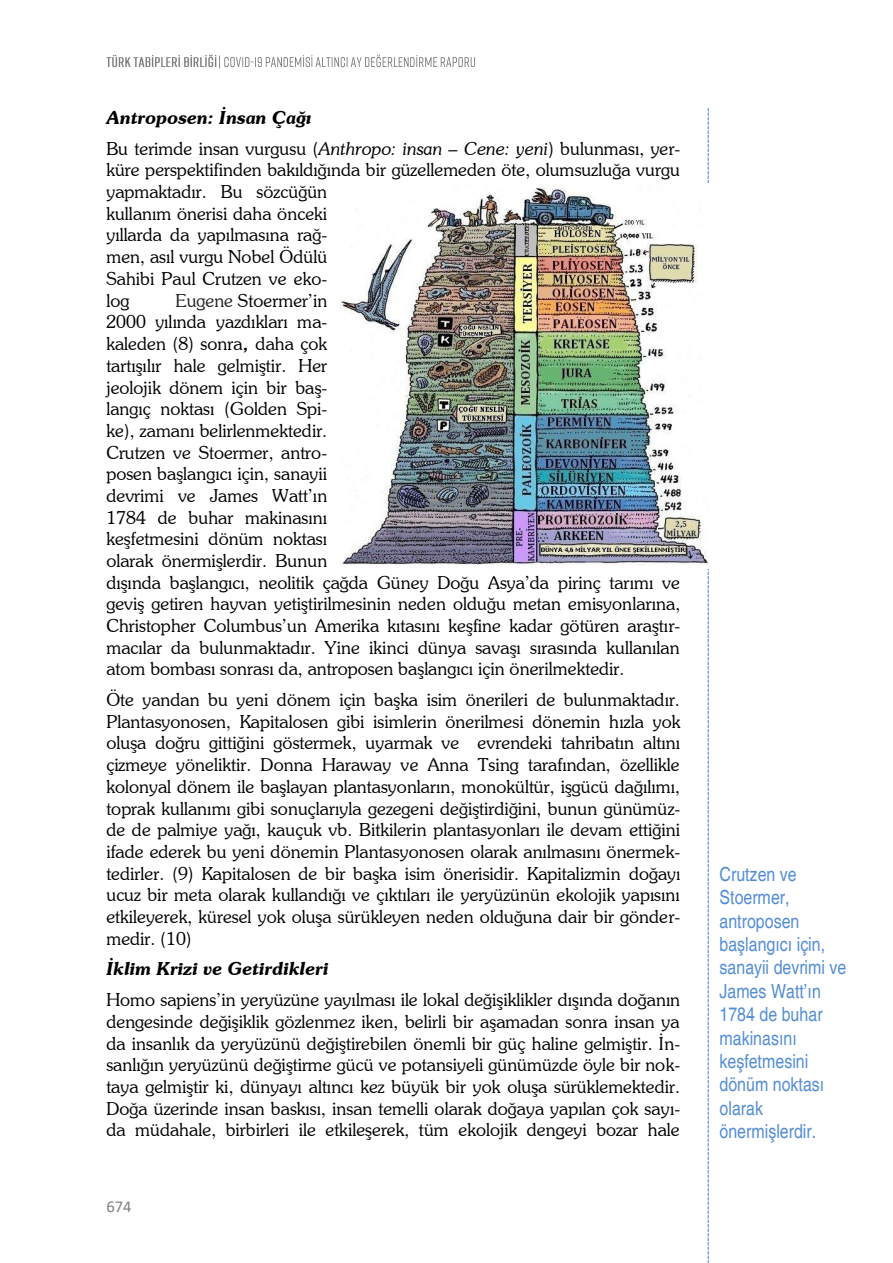
<style>
.page{position:relative;width:893px;height:1263px;background:#fff}
.page>*{position:absolute;margin:0;border:0;box-sizing:border-box;transform-origin:0 0}
.t1{font:19.5px/23.4px "Helvetica Narrow";color:#548dd4}
.t2{font:18px/21.8px "Souvenir Lt BT";color:#000}
.t3{font:italic 700 18px "Souvenir Lt BT";color:#000}
.t4{font:16.5px "Calibri";color:#808080}
.s1{font-style:italic}
.s2{color:#222}
.s3{font-weight:700}
</style>
<div class="page">
<svg style="left:708px;top:108px;width:1px;height:1155px"></svg>
<img style="left:106px;top:54px;width:111px;height:14px">
<img style="left:219px;top:54px;width:256px;height:15px">
<img style="left:250px;top:54px;width:8px;height:15px">
<img style="left:341px;top:183px;width:368px;height:385px">
<h1 class="t3" style="left:106px;top:106px;width:207px">Antroposen: İnsan Çağı</h1>
<p class="t2" style="left:106px;top:137px;width:576px">Bu terimde insan vurgusu (<span class="s1">Anthropo: insan – Cene: yeni</span>) bulunması, yer&shy;küre perspektifinden bakıldığında bir güzellemeden öte, olumsuzluğa vurgu yapmaktadır. Bu sözcüğün<br>kullanım önerisi daha önceki<br>yıllarda da yapılmasına rağ-<br>men, asıl vurgu Nobel Ödülü<br>Sahibi Paul Crutzen ve eko-<br>log</p>
<p class="t2" style="left:106px;top:289px;width:576px;text-indent:69px"><span class="s2">Eugene</span> Stoermer’in<br>2000 yılında yazdıkları ma-<br>kaleden (8) sonra<span class="s3">,</span> daha çok<br>tartışılır hale gelmiştir. Her<br>jeolojik dönem için bir baş-<br>langıç noktası (Golden Spi-<br>ke), zamanı belirlenmektedir.<br>Crutzen ve Stoermer, antro-<br>posen başlangıcı için, sanayii<br>devrimi ve James Watt’ın<br>1784 de buhar makinasını<br>keşfetmesini dönüm noktası<br>olarak önermişlerdir. Bunun<br>dışında başlangıcı, neolitik çağda Güney Doğu Asya’da pirinç tarımı ve geviş getiren hayvan yetiştirilmesinin neden olduğu metan emisyonlarına, Christopher Columbus’un Amerika kıtasını keşfine kadar götüren araştır&shy;macılar da bulunmaktadır. Yine ikinci dünya savaşı sırasında kullanılan atom bombası sonrası da, antroposen başlangıcı için önerilmektedir.</p>
<p class="t2" style="left:106px;top:689px;width:576px;text-align:justify">Öte yandan bu yeni dönem için başka isim önerileri de bulunmaktadır.<br>Plantasyonosen, Kapitalosen gibi isimlerin önerilmesi dönemin hızla yok oluşa doğru gittiğini göstermek, uyarmak ve evrendeki tahribatın altını çizmeye yöneliktir. Donna Haraway ve Anna Tsing tarafından, özellikle kolonyal dönem ile başlayan plantasyonların, monokültür, işgücü dağılımı, toprak kullanımı gibi sonuçlarıyla gezegeni değiştirdiğini, bunun günümüz&shy;de de palmiye yağı, kauçuk vb. Bitkilerin plantasyonları ile devam ettiğini ifade ederek bu yeni dönemin Plantasyonosen olarak anılmasını önermek&shy;tedirler. (9) Kapitalosen de bir başka isim önerisidir. Kapitalizmin doğayı ucuz bir meta olarak kullandığı ve çıktıları ile yeryüzünün ekolojik yapısını etkileyerek, küresel yok oluşa sürükleyen neden olduğuna dair bir gönder&shy;medir. (10)</p>
<h1 class="t3" style="left:106px;top:958px;width:223px">İklim Krizi ve Getirdikleri</h1>
<p class="t2" style="left:106px;top:989px;width:576px;text-align:justify">Homo sapiens’in yeryüzüne yayılması ile lokal değişiklikler dışında doğanın dengesinde değişiklik gözlenmez iken, belirli bir aşamadan sonra insan ya da insanlık da yeryüzünü değiştirebilen önemli bir güç haline gelmiştir. İn&shy;sanlığın yeryüzünü değiştirme gücü ve potansiyeli günümüzde öyle bir nok&shy;taya gelmiştir ki, dünyayı altıncı kez büyük bir yok oluşa sürüklemektedir.<br>Doğa üzerinde insan baskısı, insan temelli olarak doğaya yapılan çok sayı&shy;da müdahale, birbirleri ile etkileşerek, tüm ekolojik dengeyi bozar hale</p>
<p class="t4" style="left:106px;top:1200px;width:27px">674</p>
<p class="t1" style="left:720px;top:862px;width:128px">Crutzen ve<br>Stoermer, antroposen başlangıcı için, sanayii devrimi ve<br>James Watt’ın<br>1784 de buhar makinasını keşfetmesini dönüm noktası olarak önermişlerdir.</p>
</div>
